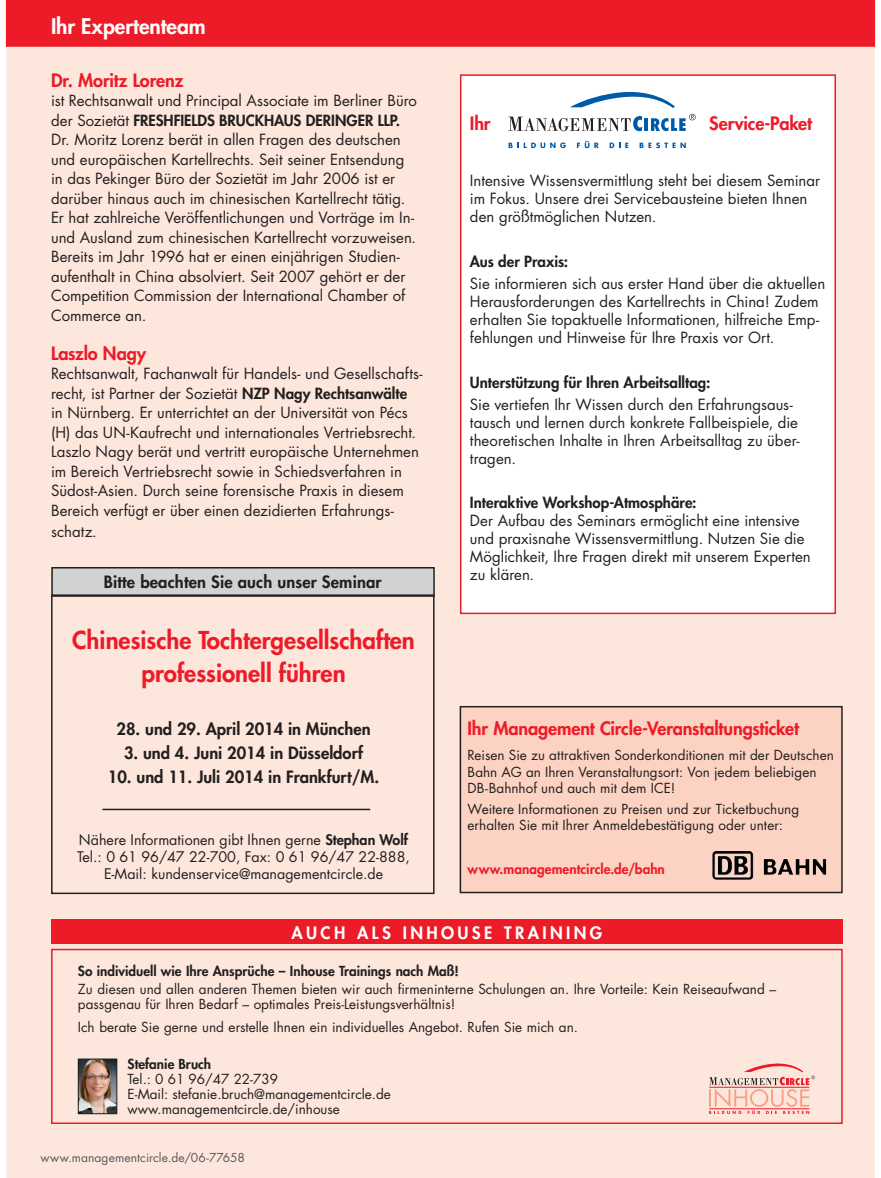
<style>
.page{position:relative;width:881px;height:1178px;background:#fff}
.page>*{position:absolute;margin:0;border:0;box-sizing:border-box;transform-origin:0 0}
.t1{font:800 24px/33px "Futura Std";color:#ed1b28;text-align:center}
.t2{font:800 21px "Futura Std";color:#fff}
.t3{font:800 18px "Futura Std";letter-spacing:-.005em;color:#ed1b28}
.t4{font:800 16.65px "Futura Std";letter-spacing:.2em;color:#fff}
.t5{font:800 16.5px "Futura Std";color:#221f1f}
.t6{font:15px/19.5px "Futura Std";color:#221f1f}
.t7{font:800 15px "Futura Std";color:#221f1f}
.t8{font:14.25px/17.2px "Futura Std";color:#221f1f;text-align:center}
.t9{font:13.5px/15px "Futura Std";color:#221f1f}
.t10{font:800 13.5px "Futura Std";color:#221f1f}
.t11{font:800 13.5px "Futura Std";letter-spacing:.005em;color:#ed1b28}
.t12{font:12px "Futura Std";letter-spacing:.01em;color:#57585a}
.s1{font-weight:800}
</style>
<div class="page">
<div style="left:6px;top:0;width:868px;height:47px;background:#ed1b28"></div>
<div style="left:6px;top:47px;width:868px;height:1131px;background:#fde7dd"></div>
<div style="left:51px;top:949px;width:791px;height:175px;border:2px solid #ed1b28"></div>
<div style="left:51px;top:919px;width:791px;height:25px;background:#ed1b28"></div>
<img style="left:80px;top:1061px;width:35px;height:51px">
<div style="left:78px;top:1059px;width:39px;height:55px;border:1px solid #221f1f"></div>
<svg style="left:708px;top:1058px;width:106px;height:56px;background:#f5c7be"></svg>
<hr style="left:102px;top:809px;width:268px;height:1px;background:#221f1f">
<div style="left:52px;top:568px;width:382px;height:28px;background:#d1d2d4"></div>
<div style="left:51px;top:567px;width:383px;height:30px;border:2px solid #221f1f"></div>
<div style="left:51px;top:594px;width:383px;height:300px;border:2px solid #221f1f"></div>
<div style="left:460px;top:75px;width:374px;height:538px;background:#fff"></div>
<div style="left:460px;top:74px;width:375px;height:540px;border:2px solid #ed1b28"></div>
<div style="left:458px;top:705px;width:385px;height:189px;background:#fcd2c2"></div>
<img style="left:712px;top:851px;width:41px;height:28px">
<hr style="left:644px;top:118px;width:4px;height:13px;background:#005aaa">
<svg style="left:651px;top:114px;width:44px;height:17px"></svg>
<svg style="left:508px;top:116px;width:134px;height:15px"></svg>
<svg style="left:570px;top:92px;width:104px;height:16px"></svg>
<svg style="left:508px;top:142px;width:57px;height:6px"></svg>
<svg style="left:576px;top:141px;width:22px;height:7px"></svg>
<svg style="left:609px;top:143px;width:19px;height:5px"></svg>
<svg style="left:639px;top:142px;width:46px;height:6px"></svg>
<h2 class="t2" style="left:51px;top:13px;width:156px">Ihr Expertenteam</h2>
<p class="t3" style="left:51px;top:69px;width:134px">Dr. Moritz Lorenz</p>
<p class="t6" style="left:51px;top:91px;width:367px">ist Rechtsanwalt und Principal Associate im Berliner Büro der Sozietät <span class="s1">FRESHFIELDS BRUCKHAUS DERINGER LLP.<br></span>Dr. Moritz Lorenz berät in allen Fragen des deutschen und europäischen Kartellrechts. Seit seiner Entsendung in das Pekinger Büro der Sozietät im Jahr 2006 ist er darüber hinaus auch im chinesischen Kartellrecht tätig.<br>Er hat zahlreiche Veröffentlichungen und Vorträge im In&shy;und Ausland zum chinesischen Kartellrecht vorzuweisen.<br>Bereits im Jahr 1996 hat er einen einjährigen Studien&shy;aufenthalt in China absolviert. Seit 2007 gehört er der Competition Commission der International Chamber of Commerce an.</p>
<p class="t3" style="left:51px;top:342px;width:97px">Laszlo Nagy</p>
<p class="t6" style="left:51px;top:364px;width:373px">Rechtsanwalt, Fachanwalt für Handels- und Gesellschafts&shy;recht, ist Partner der Sozietät <span class="s1">NZP Nagy Rechtsanwälte </span>in Nürnberg. Er unterrichtet an der Universität von Pécs (H) das UN-Kaufrecht und internationales Vertriebsrecht.<br>Laszlo Nagy berät und vertritt europäische Unternehmen im Bereich Vertriebsrecht sowie in Schiedsverfahren in Südost-Asien. Durch seine forensische Praxis in diesem Bereich verfügt er über einen dezidierten Erfahrungs-</p>
<p class="t6" style="left:51px;top:522px;width:47px">schatz.</p>
<p class="t5" style="left:104px;top:572px;width:279px">Bitte beachten Sie auch unser Seminar</p>
<h1 class="t1" style="left:72px;top:623px;width:344px">Chinesische Tochtergesellschaften professionell führen</h1>
<p class="t5" style="left:116px;top:719px;width:255px">28. und 29. April 2014 in München</p>
<p class="t5" style="left:124px;top:743px;width:240px">3. und 4. Juni 2014 in Düsseldorf</p>
<p class="t5" style="left:108px;top:767px;width:273px">10. und 11. Juli 2014 in Frankfurt/M.</p>
<p class="t8" style="left:77px;top:831px;width:334px">Nähere Informationen gibt Ihnen gerne <span class="s1">Stephan Wolf<br></span>Tel.: 0 61 96/47 22-700, Fax: 0 61 96/47 22-888,<br>E-Mail: kundenservice@managementcircle.de</p>
<p class="t3" style="left:470px;top:112px;width:22px">Ihr</p>
<p class="t3" style="left:709px;top:112px;width:104px">Service-Paket</p>
<p class="t6" style="left:470px;top:172px;width:351px;line-height:18px">Intensive Wissensvermittlung steht bei diesem Seminar im Fokus. Unsere drei Servicebausteine bieten Ihnen den größtmöglichen Nutzen.</p>
<p class="t7" style="left:470px;top:252px;width:100px">Aus der Praxis:</p>
<p class="t6" style="left:470px;top:275px;width:357px;line-height:18px">Sie informieren sich aus erster Hand über die aktuellen Herausforderungen des Kartellrechts in China! Zudem erhalten Sie topaktuelle Informationen, hilfreiche Emp&shy;fehlungen und Hinweise für Ihre Praxis vor Ort.</p>
<p class="t7" style="left:470px;top:373px;width:242px">Unterstützung für Ihren Arbeitsalltag:</p>
<p class="t6" style="left:470px;top:395px;width:331px;line-height:18px">Sie vertiefen Ihr Wissen durch den Erfahrungsaus&shy;tausch und lernen durch konkrete Fallbeispiele, die theoretischen Inhalte in Ihren Arbeitsalltag zu über&shy;tragen.</p>
<p class="t7" style="left:470px;top:493px;width:228px">Interaktive Workshop-Atmosphäre:</p>
<p class="t6" style="left:470px;top:512px;width:342px;line-height:18px">Der Aufbau des Seminars ermöglicht eine intensive und praxisnahe Wissensvermittlung. Nutzen Sie die Möglichkeit, Ihre Fragen direkt mit unserem Experten zu klären.</p>
<p class="t3" style="left:467px;top:717px;width:333px">Ihr Management Circle-Veranstaltungsticket</p>
<p class="t9" style="left:467px;top:747px;width:368px;line-height:16.5px">Reisen Sie zu attraktiven Sonderkonditionen mit der Deutschen<br>Bahn AG an Ihren Veranstaltungsort: Von jedem beliebigen<br>DB-Bahnhof und auch mit dem ICE!</p>
<p class="t9" style="left:467px;top:801px;width:333px;line-height:16.5px">Weitere Informationen zu Preisen und zur Ticketbuchung erhalten Sie mit Ihrer Anmeldebestätigung oder unter:</p>
<p class="t11" style="left:467px;top:861px;width:199px">www.managementcircle.de/bahn</p>
<p class="t4" style="left:291px;top:922px;width:312px">AUCH ALS INHOUSE TRAINING</p>
<p class="t10" style="left:78px;top:963px;width:382px">So individuell wie Ihre Ansprüche – Inhouse Trainings nach Maß!</p>
<p class="t9" style="left:78px;top:981px;width:699px">Zu diesen und allen anderen Themen bieten wir auch firmeninterne Schulungen an. Ihre Vorteile: Kein Reiseaufwand – passgenau für Ihren Bedarf – optimales Preis-Leistungsverhältnis!</p>
<p class="t9" style="left:78px;top:1020px;width:501px">Ich berate Sie gerne und erstelle Ihnen ein individuelles Angebot. Rufen Sie mich an.</p>
<p class="t10" style="left:128px;top:1055px;width:85px">Stefanie Bruch</p>
<p class="t9" style="left:128px;top:1072px;width:264px">Tel.: 0 61 96/47 22-739<br>E-Mail: stefanie.bruch@managementcircle.de www.managementcircle.de/inhouse</p>
<p class="t12" style="left:40px;top:1151px;width:206px">www.managementcircle.de/06-77658</p>
</div>
